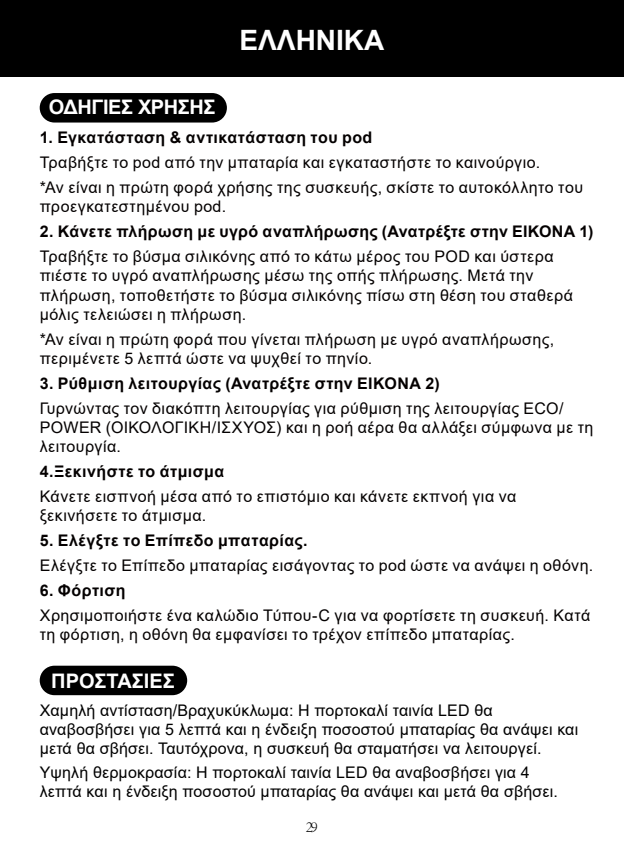
<style>
.page{position:relative;width:624px;height:851px;background:#fff}
.page>*{position:absolute;margin:0;border:0;box-sizing:border-box;transform-origin:0 0}
.t1{font:700 28px "Arial";color:#fff}
.t2{font:700 20px "Arial";letter-spacing:-.02em;color:#fff}
.t3{font:700 20px "Arial";color:#fff}
.t4{font:16px/19.2px "Arial";letter-spacing:.03em;color:#040000}
.t5{font:16px/19.2px "Arial";letter-spacing:.01em;color:#000}
.t6{font:700 16px "Arial";letter-spacing:.025em;color:#040000}
.t7{font:300 16px "Adobe Song Std";color:#000}
</style>
<div class="page">
<div style="left:0;top:0;width:624px;height:77px;background:#000"></div>
<div style="left:40px;top:93px;width:187px;height:29px;background:#000;border-radius:15px"></div>
<div style="left:40px;top:665px;width:147px;height:30px;background:#000;border-radius:15px"></div>
<p class="t2" style="left:49px;top:93px;width:168px">ΟΔΗΓΙΕΣ ΧΡΗΣΗΣ</p>
<h1 class="t1" style="left:239px;top:21px;width:146px">ΕΛΛΗΝΙΚΑ</h1>
<p class="t6" style="left:40px;top:126px;width:334px">1. Εγκατάσταση &amp; αντικατάσταση του pod</p>
<p class="t4" style="left:40px;top:150px;width:545px;line-height:24.8px">Τραβήξτε το pod από την μπαταρία και εγκαταστήστε το καινούργιο.<br>*Αν είναι η πρώτη φορά χρήσης της συσκευής, σκίστε το αυτοκόλλητο του</p>
<p class="t4" style="left:40px;top:197px;width:188px">προεγκατεστημένου pod.</p>
<p class="t6" style="left:40px;top:220px;width:555px">2. Κάνετε πλήρωση με υγρό αναπλήρωσης (Ανατρέξτε στην ΕΙΚΟΝΑ 1)</p>
<p class="t4" style="left:40px;top:247px;width:535px">Τραβήξτε το βύσμα σιλικόνης από το κάτω μέρος του POD και ύστερα πιέστε το υγρό αναπλήρωσης μέσω της οπής πλήρωσης. Μετά την πλήρωση, τοποθετήστε το βύσμα σιλικόνης πίσω στη θέση του σταθερά μόλις τελειώσει η πλήρωση.</p>
<p class="t4" style="left:40px;top:329px;width:516px">*Αν είναι η πρώτη φορά που γίνεται πλήρωση με υγρό αναπλήρωσης, περιμένετε 5 λεπτά ώστε να ψυχθεί το πηνίο.</p>
<p class="t6" style="left:40px;top:372px;width:401px">3. Ρύθμιση λειτουργίας (Ανατρέξτε στην ΕΙΚΟΝΑ 2)</p>
<p class="t4" style="left:40px;top:398px;width:555px">Γυρνώντας τον διακόπτη λειτουργίας για ρύθμιση της λειτουργίας ECO/<br>POWER (ΟΙΚΟΛΟΓΙΚΗ/ΙΣΧΥΟΣ) και η ροή αέρα θα αλλάξει σύμφωνα με τη λειτουργία.</p>
<p class="t6" style="left:40px;top:460px;width:186px">4.Ξεκινήστε το άτμισμα</p>
<p class="t4" style="left:40px;top:486px;width:478px">Κάνετε εισπνοή μέσα από το επιστόμιο και κάνετε εκπνοή για να ξεκινήσετε το άτμισμα.</p>
<p class="t6" style="left:40px;top:529px;width:269px">5. Ελέγξτε το Επίπεδο μπαταρίας.</p>
<p class="t4" style="left:40px;top:555px;width:555px">Ελέγξτε το Επίπεδο μπαταρίας εισάγοντας το pod ώστε να ανάψει η οθόνη.</p>
<p class="t6" style="left:40px;top:579px;width:87px">6. Φόρτιση</p>
<p class="t4" style="left:40px;top:605px;width:552px">Χρησιμοποιήστε ένα καλώδιο Τύπου-C για να φορτίσετε τη συσκευή. Κατά τη φόρτιση, η οθόνη θα εμφανίσει το τρέχον επίπεδο μπαταρίας.</p>
<p class="t3" style="left:51px;top:666px;width:125px">ΠΡΟΣΤΑΣΙΕΣ</p>
<p class="t5" style="left:40px;top:700px;width:540px">Χαμηλή αντίσταση/Βραχυκύκλωμα: Η πορτοκαλί ταινία LED θα αναβοσβήσει για 5 λεπτά και η ένδειξη ποσοστού μπαταρίας θα ανάψει και μετά θα σβήσει. Ταυτόχρονα, η συσκευή θα σταματήσει να λειτουργεί.</p>
<p class="t5" style="left:40px;top:762px;width:519px">Υψηλή θερμοκρασία: Η πορτοκαλί ταινία LED θα αναβοσβήσει για 4 λεπτά και η ένδειξη ποσοστού μπαταρίας θα ανάψει και μετά θα σβήσει.</p>
<p class="t7" style="left:306px;top:817px;width:13px">29</p>
</div>
